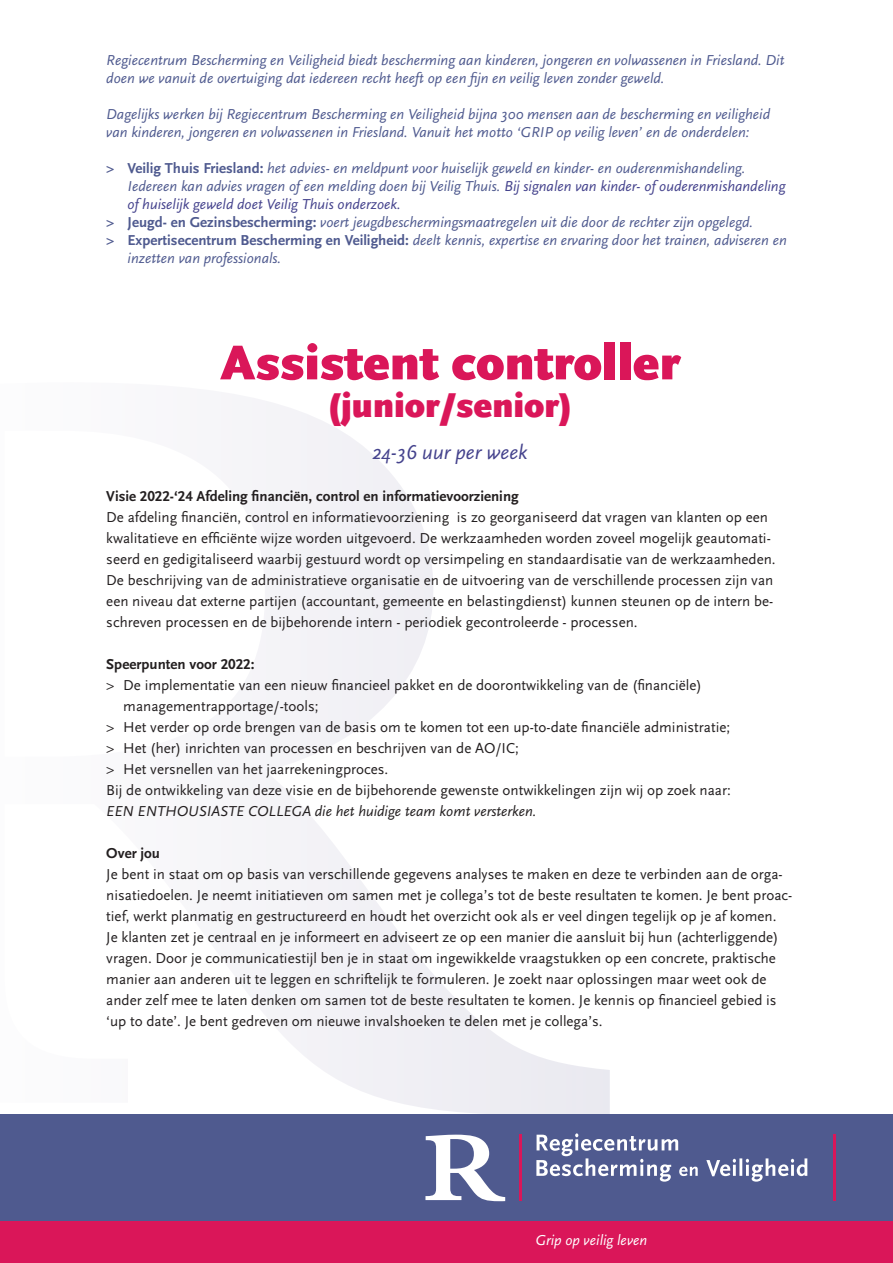
<style>
.page{position:relative;width:893px;height:1263px;background:#fff}
.page>*{position:absolute;margin:0;border:0;box-sizing:border-box;transform-origin:0 0}
.t1{font:900 51px "Scala Sans";color:#da1659}
.t2{font:900 36px "Scala Sans";color:#da1659}
.t3{font:italic 21px "Scala Sans";color:#45438d}
.t4{font:15px/21px "Scala Sans";color:#231f20}
.t5{font:italic 15px/18px "Scala Sans";color:#4f5a8f}
.t6{font:700 15px "Scala Sans LF";color:#231f20}
.t7{font:italic 15px "Scala Sans";color:#231f20}
.t8{font:italic 15px "Scala Sans";color:#45438d}
.t9{font:italic 15px "Scala Sans";color:#fff}
.s1{font-family:"Scala Sans LF";font-weight:700;font-style:normal}
.s2{color:#45438d}
</style>
<div class="page">
<svg style="left:252px;top:398px;width:358px;height:716px"></svg>
<div style="left:0;top:1220px;width:893px;height:43px;background:#da1659"></div>
<div style="left:0;top:1114px;width:893px;height:106px;background:#4f5a8f"></div>
<hr style="left:519px;top:1134px;width:3px;height:67px;background:#da1659">
<svg style="left:425px;top:1134px;width:80px;height:67px"></svg>
<svg style="left:536px;top:1133px;width:271px;height:48px"></svg>
<hr style="left:833px;top:1134px;width:3px;height:67px;background:#da1659">
<p class="t5" style="left:106px;top:51px;width:680px">Regiecentrum Bescherming en Veiligheid biedt bescherming aan kinderen, jongeren en volwassenen in Friesland. Dit doen we vanuit de overtuiging dat iedereen recht heeft op een fijn en veilig leven zonder geweld.</p>
<p class="t5" style="left:106px;top:105px;width:665px">Dagelijks werken bij Regiecentrum Bescherming en Veiligheid bijna 300 mensen aan de bescherming en veiligheid van kinderen, jongeren en volwassenen in Friesland. Vanuit het motto ‘GRIP op veilig leven’ en de onderdelen:</p>
<p class="t5" style="left:106px;top:159px;width:641px"><span class="s1">&gt; Veilig Thuis Friesland:</span> het advies- en meldpunt voor huiselijk geweld en kinder- en ouderenmishandeling.</p>
<p class="t5" style="left:128px;top:177px;width:659px">Iedereen kan advies vragen of een melding doen bij Veilig Thuis. <span class="s2">Bij signalen van kinder- of ouderenmishandeling</span></p>
<p class="t8" style="left:128px;top:196px;width:275px">of huiselijk geweld doet Veilig Thuis onderzoek.</p>
<p class="t5" style="left:106px;top:213px;width:648px"><span class="s1">&gt; Jeugd- en Gezinsbescherming:</span> voert jeugdbeschermingsmaatregelen uit die door de rechter zijn opgelegd.</p>
<p class="t5" style="left:106px;top:231px;width:682px"><span class="s1">&gt; Expertisecentrum Bescherming en Veiligheid:</span> deelt kennis, expertise en ervaring door het trainen, adviseren en</p>
<p class="t5" style="left:128px;top:249px;width:155px">inzetten van professionals.</p>
<h1 class="t1" style="left:220px;top:335px;width:461px">Assistent controller</h1>
<h2 class="t2" style="left:328px;top:386px;width:246px">(junior/senior)</h2>
<h3 class="t3" style="left:372px;top:441px;width:157px">24-36 uur per week</h3>
<p class="t6" style="left:106px;top:488px;width:414px">Visie 2022-‘24 Afdeling financiën, control en informatievoorziening</p>
<p class="t4" style="left:106px;top:507px;width:671px">De afdeling financiën, control en informatievoorziening is zo georganiseerd dat vragen van klanten op een kwalitatieve en efficiënte wijze worden uitgevoerd. De werkzaamheden worden zoveel mogelijk geautomati&shy;seerd en gedigitaliseerd waarbij gestuurd wordt op versimpeling en standaardisatie van de werkzaamheden.<br>De beschrijving van de administratieve organisatie en de uitvoering van de verschillende processen zijn van een niveau dat externe partijen (accountant, gemeente en belastingdienst) kunnen steunen op de intern be&shy;schreven processen en de bijbehorende intern - periodiek gecontroleerde - processen.</p>
<p class="t6" style="left:106px;top:656px;width:150px">Speerpunten voor 2022:</p>
<p class="t4" style="left:106px;top:675px;width:597px">&gt; De implementatie van een nieuw financieel pakket en de doorontwikkeling van de (financiële)</p>
<p class="t4" style="left:123px;top:696px;width:197px">managementrapportage/-tools;</p>
<p class="t4" style="left:106px;top:717px;width:625px">&gt; Het verder op orde brengen van de basis om te komen tot een up-to-date financiële administratie;</p>
<p class="t4" style="left:106px;top:738px;width:414px">&gt; Het (her) inrichten van processen en beschrijven van de AO/IC;</p>
<p class="t4" style="left:106px;top:759px;width:284px">&gt; Het versnellen van het jaarrekeningproces.</p>
<p class="t4" style="left:106px;top:780px;width:626px">Bij de ontwikkeling van deze visie en de bijbehorende gewenste ontwikkelingen zijn wij op zoek naar:</p>
<p class="t7" style="left:106px;top:803px;width:432px">EEN ENTHOUSIASTE COLLEGA die het huidige team komt versterken.</p>
<p class="t6" style="left:106px;top:845px;width:55px">Over jou</p>
<p class="t4" style="left:106px;top:864px;width:688px">Je bent in staat om op basis van verschillende gegevens analyses te maken en deze te verbinden aan de orga&shy;nisatiedoelen. Je neemt initiatieven om samen met je collega’s tot de beste resultaten te komen. Je bent proac&shy;tief, werkt planmatig en gestructureerd en houdt het overzicht ook als er veel dingen tegelijk op je af komen.<br>Je klanten zet je centraal en je informeert en adviseert ze op een manier die aansluit bij hun (achterliggende) vragen. Door je communicatiestijl ben je in staat om ingewikkelde vraagstukken op een concrete, praktische manier aan anderen uit te leggen en schriftelijk te formuleren. Je zoekt naar oplossingen maar weet ook de ander zelf mee te laten denken om samen tot de beste resultaten te komen. Je kennis op financieel gebied is ‘up to date’. Je bent gedreven om nieuwe invalshoeken te delen met je collega’s.</p>
<p class="t9" style="left:535px;top:1232px;width:113px">Grip op veilig leven</p>
</div>
